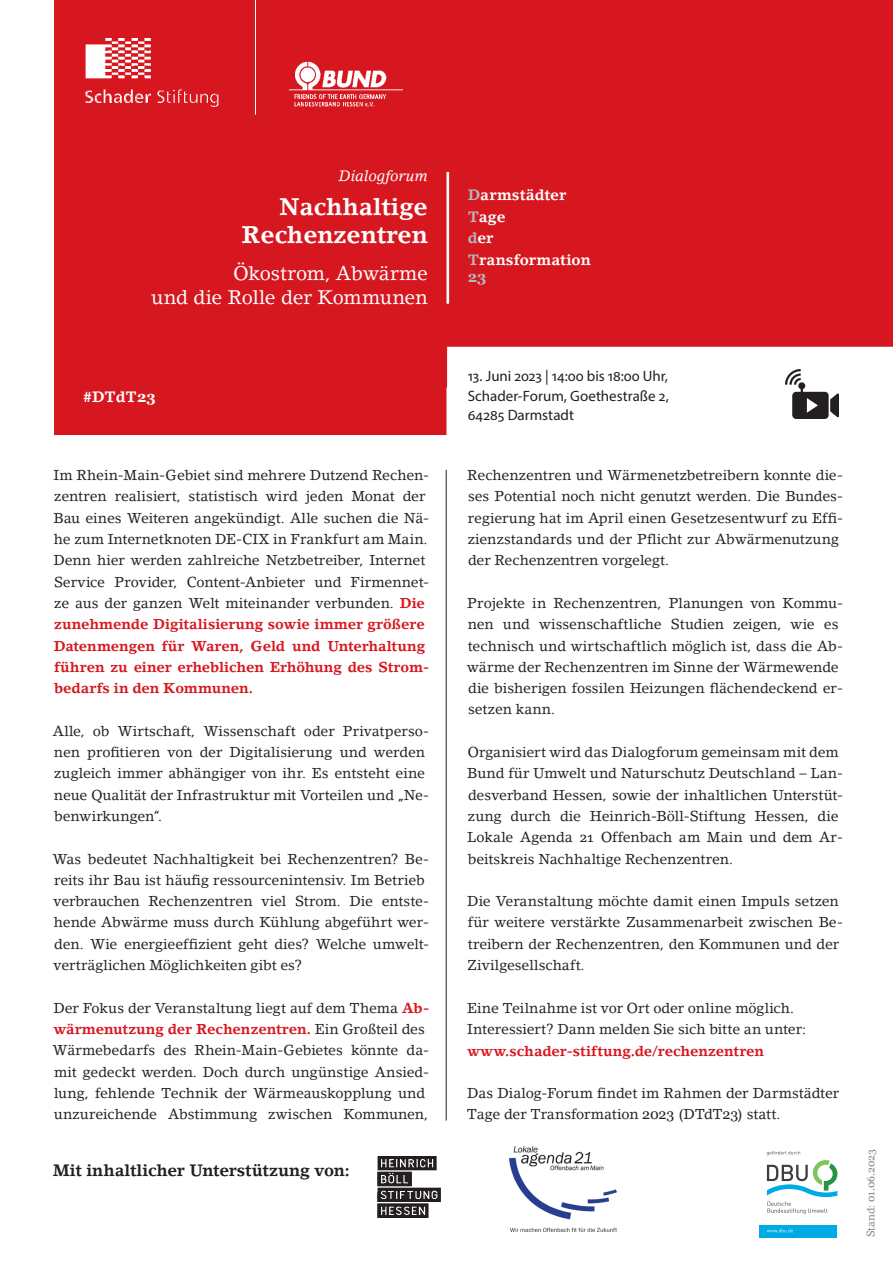
<style>
.page{position:relative;width:893px;height:1263px;background:#fff}
.page>*{position:absolute;margin:0;border:0;box-sizing:border-box;transform-origin:0 0}
.t1{font:700 24px/28.5px "Lino Letter Std";color:#fff;text-align:right}
.t2{font:19.5px/24px "Lino Letter Std";letter-spacing:-.005em;color:#fff;text-align:right}
.T1_Tagung{font:700 16.5px "Lino Letter Std";letter-spacing:-.005em;color:#231f20}
.t3{font:15px/19.5px "Myriad Pro";color:#231f20;text-align:justify}
.t4{font:700 15px/21.8px "Lino Letter Std";color:#fff}
.t5{font:italic 15px "Lino Letter Std";color:#fff}
.t6{font:700 15px "Georgia";color:#b1b9bf}
.T1_Tagung_Fließtext{font:14.25px/21.3px "Lino Letter Std";letter-spacing:-.005em;color:#231f20}
.t7{font:10.5px "Georgia";letter-spacing:-.005em;color:#808285}
.s1{font-family:"Georgia"}
.s2{font-weight:700;color:#d7171f}
.s3{color:#b1b9bf}
.s4{font-family:"Lino Letter Std"}
</style>
<div class="page">
<svg style="left:54px;top:0;width:839px;height:435px;background:#db2f36"></svg>
<img style="left:85px;top:38px;width:133px;height:69px">
<img style="left:785px;top:369px;width:53px;height:49px">
<img style="left:289px;top:49px;width:119px;height:58px">
<hr style="left:255px;top:0;width:1px;height:115px;background:#fff">
<hr style="left:446px;top:172px;width:3px;height:132px;background:#fff">
<hr style="left:446px;top:470px;width:1px;height:650px;background:#231f20">
<div style="left:759px;top:1225px;width:78px;height:12px;background:#00aae5"></div>
<svg style="left:767px;top:1229px;width:26px;height:3px"></svg>
<svg style="left:767px;top:1151px;width:70px;height:63px"></svg>
<img style="left:377px;top:1156px;width:64px;height:62px">
<img style="left:509px;top:1146px;width:108px;height:85px">
<p class="t5" style="left:339px;top:166px;width:90px">Dialogforum</p>
<h1 class="t1" style="left:241px;top:192px;width:188px">Nachhaltige<br>Rechenzentren</h1>
<h2 class="t2" style="left:151px;top:261px;width:278px">Ökostrom, Abwärme<br>und die Rolle der Kommunen</h2>
<p class="t4" style="left:83px;top:386px;width:74px">#DTdT<span class="s1">23</span></p>
<p class="T1_Tagung_Fließtext" style="left:54px;top:464px;width:378px">Im Rhein-Main-Gebiet sind mehrere Dutzend Rechen&shy;zentren realisiert, statistisch wird jeden Monat der Bau eines Weiteren angekündigt. Alle suchen die Nä&shy;he zum Internetknoten DE-CIX in Frankfurt am Main.<br>Denn hier werden zahlreiche Netzbetreiber, Internet Service Provider, Content-Anbieter und Firmennet&shy;ze aus der ganzen Welt miteinander verbunden. <span class="s2">Die zunehmende Digitalisierung sowie immer größere Datenmengen für Waren, Geld und Unterhaltung führen zu einer erheblichen Erhöhung des Strom&shy;bedarfs in den Kommunen.</span></p>
<p class="T1_Tagung_Fließtext" style="left:53px;top:720px;width:378px">Alle, ob Wirtschaft, Wissenschaft oder Privatperso&shy;nen profitieren von der Digitalisierung und werden zugleich immer abhängiger von ihr. Es entsteht eine neue Qualität der Infrastruktur mit Vorteilen und „Ne&shy;benwirkungen“.</p>
<p class="T1_Tagung_Fließtext" style="left:53px;top:848px;width:379px">Was bedeutet Nachhaltigkeit bei Rechenzentren? Be&shy;reits ihr Bau ist häufig ressourcenintensiv. Im Betrieb verbrauchen Rechenzentren viel Strom. Die entste&shy;hende Abwärme muss durch Kühlung abgeführt wer&shy;den. Wie energieeffizient geht dies? Welche umwelt&shy;verträglichen Möglichkeiten gibt es?</p>
<p class="T1_Tagung_Fließtext" style="left:53px;top:997px;width:379px">Der Fokus der Veranstaltung liegt auf dem Thema <span class="s2">Ab&shy;wärmenutzung der Rechenzentren.</span> Ein Großteil des Wärmebedarfs des Rhein-Main-Gebietes könnte da&shy;mit gedeckt werden. Doch durch ungünstige Ansied&shy;lung, fehlende Technik der Wärmeauskopplung und unzureichende Abstimmung zwischen Kommunen,</p>
<p class="T1_Tagung" style="left:53px;top:1160px;width:299px">Mit inhaltlicher Unterstützung von:</p>
<p class="t4" style="left:468px;top:184px;width:124px"><span class="s3">D</span>armstädter<br><span class="s3">T</span>age<br><span class="s3">d</span>er<br><span class="s3">T</span>ransformation</p>
<p class="t6" style="left:468px;top:268px;width:20px">23</p>
<p class="t3" style="left:468px;top:366px;width:203px">13. Juni 2023 | 14:00 bis 18:00 Uhr, Schader-Forum, Goethestraße 2, 64285 Darmstadt</p>
<p class="T1_Tagung_Fließtext" style="left:467px;top:464px;width:377px">Rechenzentren und Wärmenetzbetreibern konnte die&shy;ses Potential noch nicht genutzt werden. Die Bundes&shy;regierung hat im April einen Gesetzesentwurf zu Effi&shy;zienzstandards und der Pflicht zur Abwärmenutzung der Rechenzentren vorgelegt.</p>
<p class="T1_Tagung_Fließtext" style="left:467px;top:592px;width:377px">Projekte in Rechenzentren, Planungen von Kommu&shy;nen und wissenschaftliche Studien zeigen, wie es technisch und wirtschaftlich möglich ist, dass die Ab&shy;wärme der Rechenzentren im Sinne der Wärmewende die bisherigen fossilen Heizungen flächendeckend er&shy;setzen kann.</p>
<p class="T1_Tagung_Fließtext" style="left:467px;top:741px;width:378px">Organisiert wird das Dialogforum gemeinsam mit dem Bund für Umwelt und Naturschutz Deutschland – Lan&shy;desverband Hessen, sowie der inhaltlichen Unterstüt&shy;zung durch die Heinrich-Böll-Stiftung Hessen, die Lokale Agenda 21 Offenbach am Main und dem Ar&shy;beitskreis Nachhaltige Rechenzentren.</p>
<p class="T1_Tagung_Fließtext" style="left:467px;top:890px;width:377px">Die Veranstaltung möchte damit einen Impuls setzen für weitere verstärkte Zusammenarbeit zwischen Be&shy;treibern der Rechenzentren, den Kommunen und der Zivilgesellschaft.</p>
<p class="T1_Tagung_Fließtext" style="left:467px;top:997px;width:328px">Eine Teilnahme ist vor Ort oder online möglich.</p>
<p class="T1_Tagung_Fließtext" style="left:467px;top:1018px;width:340px">Interessiert? Dann melden Sie sich bitte an unter: <span class="s2">www.schader-stiftung.de/rechenzentren</span></p>
<p class="T1_Tagung_Fließtext" style="left:467px;top:1082px;width:374px">Das Dialog-Forum findet im Rahmen der Darmstädter<br>Tage der Transformation <span class="s1">2023</span> (DTdT<span class="s1">23</span>) statt.</p>
<p class="t7" style="left:865px;top:1237px;width:90px;rotate:-90deg"><span class="s4">Stand:</span> 01.06.2023</p>
</div>
